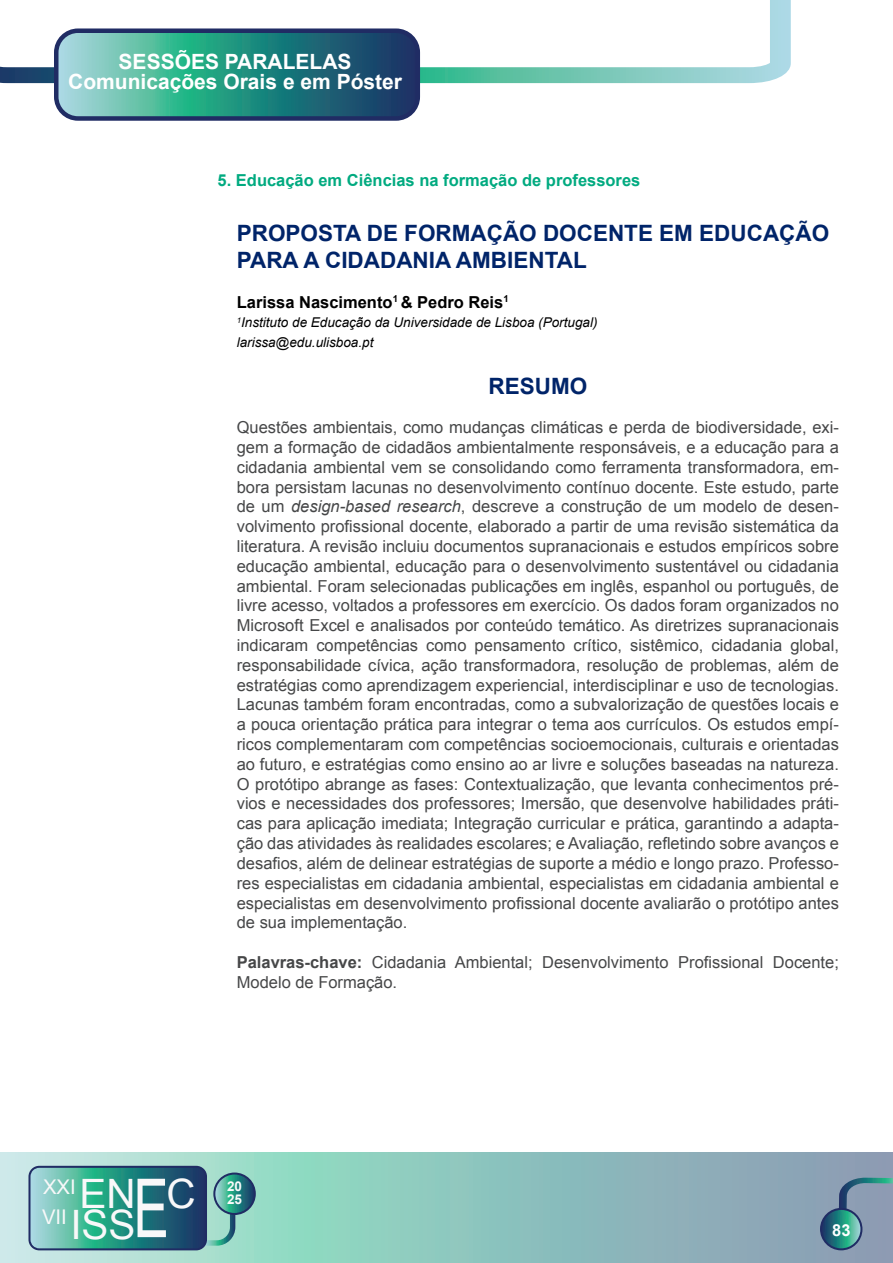
<style>
.page{position:relative;width:893px;height:1263px;background:#fff}
.page>*{position:absolute;margin:0;border:0;box-sizing:border-box;transform-origin:0 0}
.t1{font:40.5px "Arial";color:#f8f8f9}
.t2{font:700 22.5px/27px "Arial";color:#002469}
.t3{font:700 21px "Arial";color:#fff}
.t4{font:20.25px/30.5px "Arial";color:#f8f8f9}
.t5{font:16.5px/19.8px "Arial";color:#464748;text-align:justify}
.t6{font:700 16.5px "Arial";color:#00aa80}
.t7{font:700 16.5px "Arial";color:#000}
.t8{font:700 16.5px "Arial";color:#fff}
.t9{font:italic 13.5px "Arial";color:#000}
.t10{font:700 13.5px/13.5px "Arial";color:#f9fafa}
.s1{font-style:italic}
.s2{font-weight:700}
.s3{font-size:81.6px}
</style>
<div class="page">
<svg style="left:0;top:1153px;width:893px;height:110px;background:#93c1bf"></svg>
<svg style="left:0;top:0;width:791px;height:83px"></svg>
<svg style="left:56px;top:31px;width:362px;height:85px;background:#398f8c"></svg>
<div style="left:54px;top:28px;width:366px;height:93px;border:4px solid #202c64;border-radius:22px"></div>
<svg style="left:28px;top:1166px;width:228px;height:84px;background:#469493"></svg>
<svg style="left:821px;top:1177px;width:72px;height:72px;background:#6c92a2"></svg>
<div style="left:820px;top:1208px;width:43px;height:42px;border:2px solid #202c64;border-radius:20px"></div>
<p class="t3" style="left:119px;top:48px;width:234px">SESSÕES PARALELAS</p>
<p class="t3" style="left:68px;top:68px;width:335px">Comunicações Orais e em Póster</p>
<p class="t6" style="left:218px;top:169px;width:424px">5. Educação em Ciências na formação de professores</p>
<p class="t2" style="left:237px;top:220px;width:594px">PROPOSTA DE FORMAÇÃO DOCENTE EM EDUCAÇÃO<br>PARA A CIDADANIA AMBIENTAL</p>
<p class="t7" style="left:237px;top:291px;width:273px">Larissa Nascimento<sup>1</sup> &amp; Pedro Reis<sup>1</sup></p>
<p class="t9" style="left:237px;top:314px;width:362px"><sup>1</sup>Instituto de Educação da Universidade de Lisboa (Portugal)</p>
<p class="t9" style="left:237px;top:333px;width:138px">larissa@edu.ulisboa.pt</p>
<p class="t2" style="left:488px;top:373px;width:100px">RESUMO</p>
<p class="t5" style="left:237px;top:418px;width:604px">Questões ambientais, como mudanças climáticas e perda de biodiversidade, exi&shy;gem a formação de cidadãos ambientalmente responsáveis, e a educação para a cidadania ambiental vem se consolidando como ferramenta transformadora, em&shy;bora persistam lacunas no desenvolvimento contínuo docente. Este estudo, parte de um <span class="s1">design-based research</span>, descreve a construção de um modelo de desen&shy;volvimento profissional docente, elaborado a partir de uma revisão sistemática da literatura. A revisão incluiu documentos supranacionais e estudos empíricos sobre educação ambiental, educação para o desenvolvimento sustentável ou cidadania ambiental. Foram selecionadas publicações em inglês, espanhol ou português, de livre acesso, voltados a professores em exercício. Os dados foram organizados no Microsoft Excel e analisados por conteúdo temático. As diretrizes supranacionais indicaram competências como pensamento crítico, sistêmico, cidadania global, responsabilidade cívica, ação transformadora, resolução de problemas, além de estratégias como aprendizagem experiencial, interdisciplinar e uso de tecnologias.<br>Lacunas também foram encontradas, como a subvalorização de questões locais e a pouca orientação prática para integrar o tema aos currículos. Os estudos empí&shy;ricos complementaram com competências socioemocionais, culturais e orientadas ao futuro, e estratégias como ensino ao ar livre e soluções baseadas na natureza.<br>O protótipo abrange as fases: Contextualização, que levanta conhecimentos pré&shy;vios e necessidades dos professores; Imersão, que desenvolve habilidades práti&shy;cas para aplicação imediata; Integração curricular e prática, garantindo a adapta&shy;ção das atividades às realidades escolares; e Avaliação, refletindo sobre avanços e desafios, além de delinear estratégias de suporte a médio e longo prazo. Professo&shy;res especialistas em cidadania ambiental, especialistas em cidadania ambiental e especialistas em desenvolvimento profissional docente avaliarão o protótipo antes de sua implementação.</p>
<p class="t5" style="left:237px;top:952px;width:604px"><span class="s2">Palavras-chave:</span> Cidadania Ambiental; Desenvolvimento Profissional Docente;<br>Modelo de Formação.</p>
<p class="t4" style="left:42px;top:1172px;width:155px">XXI<br>V II <sup>EN</sup> <sup>C</sup></p>
<h1 class="t1" style="left:70px;top:1198px;width:100px">ISS<span class="s3">E</span></h1>
<p class="t10" style="left:227px;top:1179px;width:17px">20<br>25</p>
<p class="t8" style="left:832px;top:1219px;width:20px">83</p>
</div>
